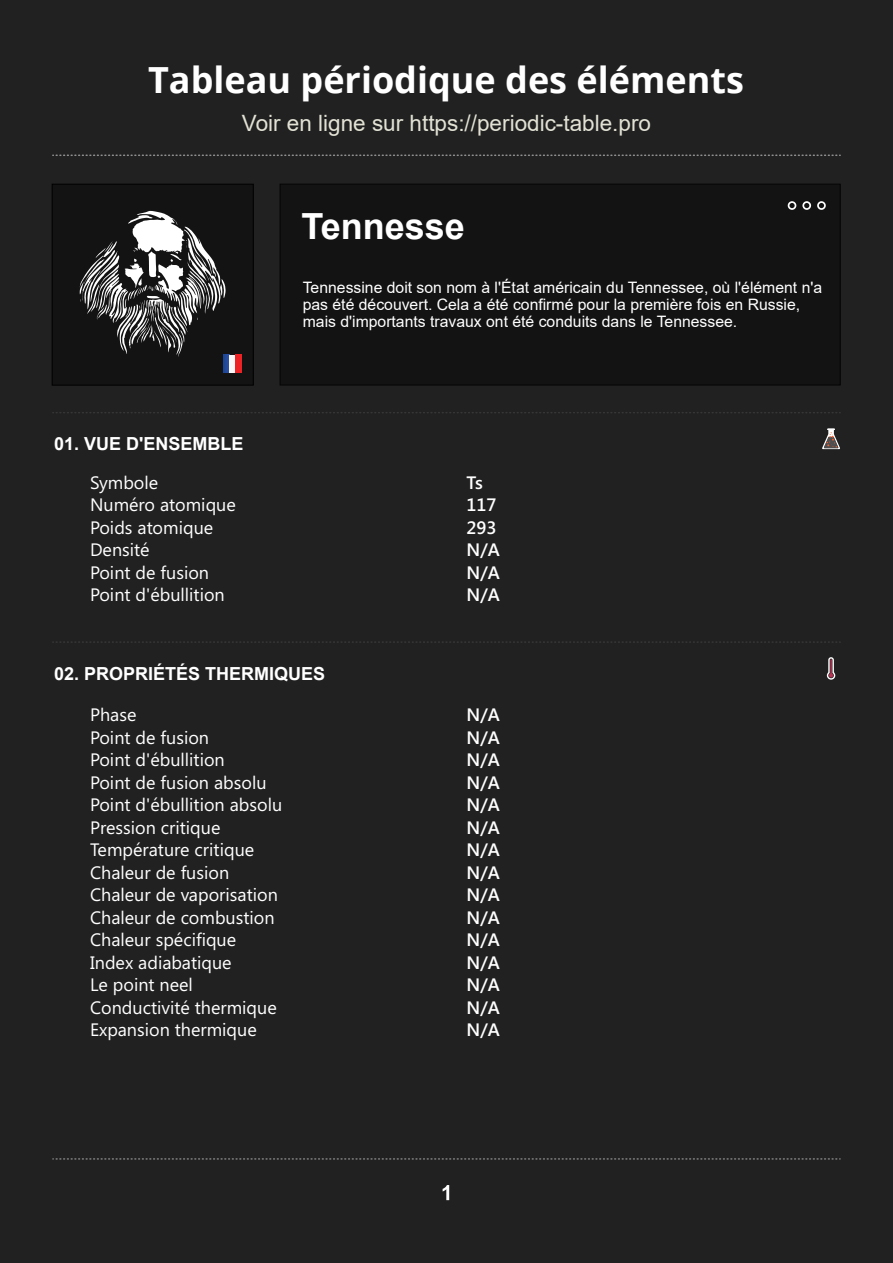
<style>
.page{position:relative;width:893px;height:1263px;background:#fff}
.page>*{position:absolute;margin:0;border:0;box-sizing:border-box;transform-origin:0 0}
.t1{font:700 36px "Open Sans";color:#fff}
.t2{font:700 36px "Arial";color:#fff}
.t3{font:22.5px "Arial";color:#e3e2d5}
.t4{font:18px/22.5px "Segoe";color:#fff}
.t5{font:600 18px/22.5px "Segoe";color:#fff;text-align:justify}
.t6{font:700 18px "Arial";color:#fff}
.t7{font:15.75px/17.2px "Arial";color:#fff}
</style>
<div class="page">
<div style="left:0;top:0;width:892px;height:1263px;background:#212121"></div>
<svg style="left:442px;top:1185px;width:7px;height:15px"></svg>
<svg style="left:53px;top:1158px;width:787px;height:2px"></svg>
<div style="left:280px;top:184px;width:560px;height:201px;background:#131313"></div>
<svg style="left:787px;top:201px;width:38px;height:9px"></svg>
<svg style="left:826px;top:657px;width:9px;height:23px"></svg>
<svg style="left:52px;top:641px;width:788px;height:2px"></svg>
<svg style="left:822px;top:429px;width:18px;height:20px"></svg>
<svg style="left:52px;top:412px;width:788px;height:1px"></svg>
<svg style="left:52px;top:155px;width:788px;height:1px"></svg>
<div style="left:52px;top:184px;width:201px;height:201px;background:#131313"></div>
<div style="left:52px;top:184px;width:202px;height:202px;border:1px solid #000"></div>
<svg style="left:80px;top:211px;width:146px;height:146px"></svg>
<div style="left:223px;top:355px;width:6px;height:18px;background:#22499b"></div>
<div style="left:229px;top:355px;width:6px;height:18px;background:#f9f9f9"></div>
<div style="left:235px;top:355px;width:6px;height:18px;background:#ed2224"></div>
<h1 class="t1" style="left:148px;top:55px;width:597px">Tableau périodique des éléments</h1>
<p class="t3" style="left:260px;top:108px;width:380px">https://periodic-table.pro/Element/Ts/fr</p>
<p class="t3" style="left:242px;top:108px;width:410px">Voir en ligne sur https://periodic-table.p o</p>
<h1 class="t2" style="left:301px;top:201px;width:165px">Tennesse</h1>
<p class="t6" style="left:54px;top:431px;width:191px">01. VUE D'ENSEMBLE</p>
<p class="t4" style="left:90px;top:471px;width:147px">Symbole<br>Numéro atomique<br>Poids atomique<br>Densité<br>Point de fusion<br>Point d'ébullition</p>
<p class="t7" style="left:303px;top:279px;width:521px">Tennessine doit son nom à l'État américain du Tennessee, où l'élément n'a pas été découvert. Cela a été confirmé pour la première fois en Russie, mais d'importants travaux ont été conduits dans le Tennessee.</p>
<p class="t5" style="left:466px;top:470px;width:35px;text-align:left">Ts<br>117<br>293<br>N/A<br>N/A<br>N/A</p>
<p class="t6" style="left:54px;top:661px;width:273px">02. PROPRIÉTÉS THERMIQUES</p>
<p class="t4" style="left:90px;top:703px;width:194px">Phase<br>Point de fusion<br>Point d'ébullition<br>Point de fusion absolu<br>Point d'ébullition absolu<br>Pression critique<br>Température critique<br>Chaleur de fusion<br>Chaleur de vaporisation<br>Chaleur de combustion<br>Chaleur spécifique<br>Index adiabatique<br>Le point neel<br>Conductivité thermique<br>Expansion thermique</p>
<p class="t5" style="left:466px;top:703px;width:35px">N/A N/A N/A N/A N/A N/A N/A N/A N/A N/A N/A N/A N/A N/A N/A</p>
</div>
